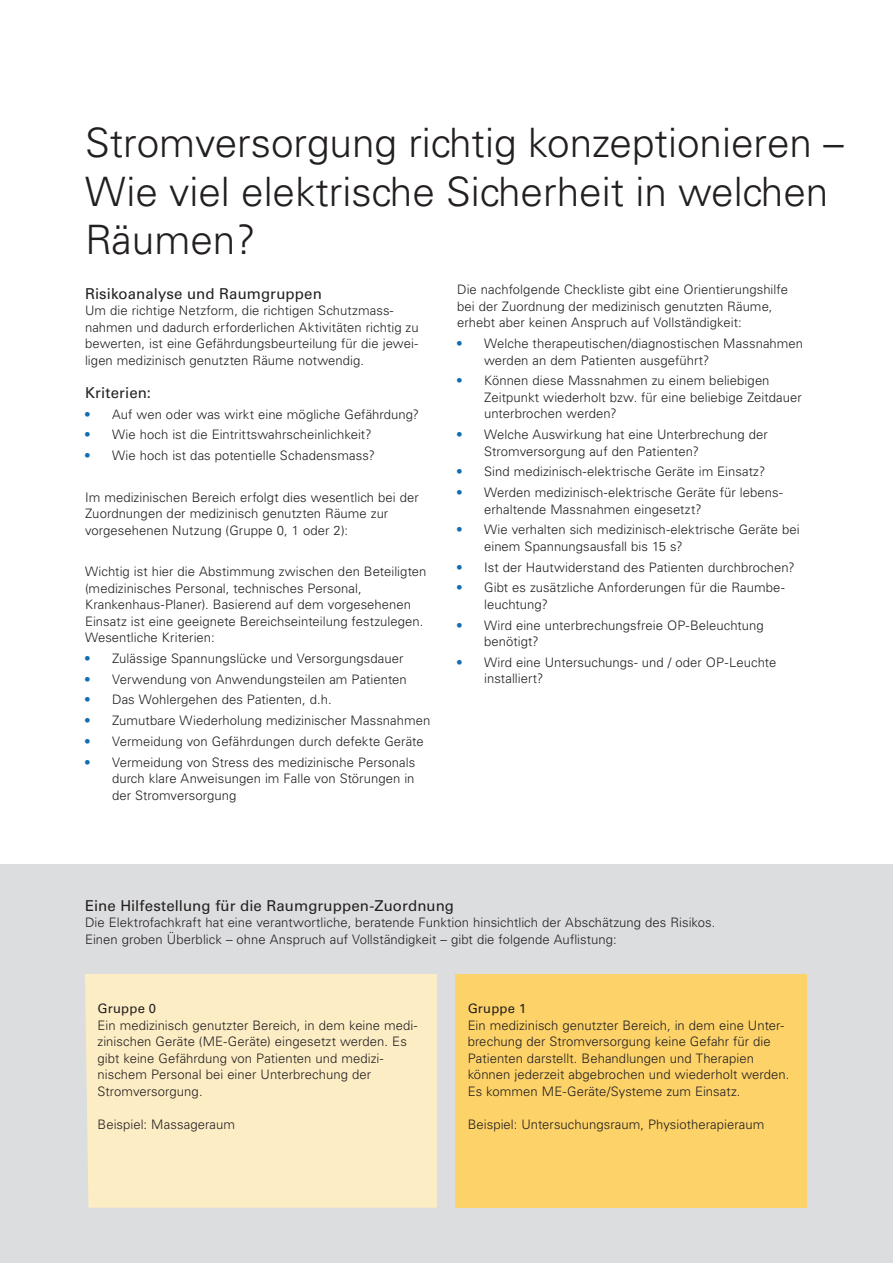
<style>
.page{position:relative;width:893px;height:1263px;background:#fff}
.page>*{position:absolute;margin:0;border:0;box-sizing:border-box;transform-origin:0 0}
.t1{font:300 40.5px/48.6px "Univers LT Std";color:#231f20}
.t2{font:15px "Univers LT Std";letter-spacing:.005em;color:#231f20}
.t3{font:300 13.05px/16.5px "Univers LT Std";letter-spacing:.005em;color:#231f20}
.t4{font:13.05px "Univers LT Std";letter-spacing:.015em;color:#231f20}
.s1{font-weight:400;color:#156eb1}
</style>
<div class="page">
<div style="left:0;top:864px;width:893px;height:399px;background:#dcdddf"></div>
<div style="left:85px;top:974px;width:352px;height:234px;background:#fcedc5"></div>
<div style="left:455px;top:974px;width:352px;height:234px;background:#fed266"></div>
<h1 class="t1" style="left:85px;top:118px;width:760px">Stromversorgung richtig konzeptionieren –<br>Wie viel elektrische Sicherheit in welchen<br>Räumen?</h1>
<p class="t2" style="left:85px;top:285px;width:238px">Risikoanalyse und Raumgruppen</p>
<p class="t3" style="left:85px;top:302px;width:335px">Um die richtige Netzform, die richtigen Schutzmass&shy;nahmen und dadurch erforderlichen Aktivitäten richtig zu bewerten, ist eine Gefährdungsbeurteilung für die jewei&shy;ligen medizinisch genutzten Räume notwendig.</p>
<p class="t2" style="left:85px;top:384px;width:68px">Kriterien:</p>
<p class="t3" style="left:85px;top:406px;width:336px"><span class="s1">•</span> Auf wen oder was wirkt eine mögliche Gefährdung?</p>
<p class="t3" style="left:85px;top:426px;width:288px"><span class="s1">•</span> Wie hoch ist die Eintrittswahrscheinlichkeit?</p>
<p class="t3" style="left:85px;top:447px;width:291px"><span class="s1">•</span> Wie hoch ist das potentielle Schadensmass?</p>
<p class="t3" style="left:85px;top:489px;width:335px">Im medizinischen Bereich erfolgt dies wesentlich bei der<br>Zuordnungen der medizinisch genutzten Räume zur vorgesehenen Nutzung (Gruppe 0, 1 oder 2):</p>
<p class="t3" style="left:85px;top:563px;width:343px">Wichtig ist hier die Abstimmung zwischen den Beteiligten (medizinisches Personal, technisches Personal, Krankenhaus-Planer). Basierend auf dem vorgesehenen Einsatz ist eine geeignete Bereichseinteilung festzulegen.<br>Wesentliche Kriterien:</p>
<p class="t3" style="left:85px;top:650px;width:320px"><span class="s1">•</span> Zulässige Spannungslücke und Versorgungsdauer</p>
<p class="t3" style="left:85px;top:671px;width:323px"><span class="s1">•</span> Verwendung von Anwendungsteilen am Patienten</p>
<p class="t3" style="left:85px;top:691px;width:248px"><span class="s1">•</span> Das Wohlergehen des Patienten, d.h.</p>
<p class="t3" style="left:85px;top:712px;width:347px"><span class="s1">•</span> Zumutbare Wiederholung medizinischer Massnahmen</p>
<p class="t3" style="left:85px;top:733px;width:340px"><span class="s1">•</span> Vermeidung von Gefährdungen durch defekte Geräte</p>
<p class="t3" style="left:112px;top:754px;width:305px;text-align:justify;text-indent:-27px"><span class="s1">•</span> Vermeidung von Stress des medizinische Personals durch klare Anweisungen im Falle von Störungen in der Stromversorgung</p>
<p class="t3" style="left:457px;top:281px;width:332px">Die nachfolgende Checkliste gibt eine Orientierungshilfe bei der Zuordnung der medizinisch genutzten Räume, erhebt aber keinen Anspruch auf Vollständigkeit:</p>
<p class="t3" style="left:484px;top:335px;width:321px;text-indent:-27px"><span class="s1">•</span> Welche therapeutischen/diagnostischen Massnahmen werden an dem Patienten ausgeführt?</p>
<p class="t3" style="left:484px;top:372px;width:319px;text-indent:-27px"><span class="s1">•</span> Können diese Massnahmen zu einem beliebigen<br>Zeitpunkt wiederholt bzw. für eine beliebige Zeitdauer unterbrochen werden?</p>
<p class="t3" style="left:484px;top:426px;width:285px;text-indent:-27px"><span class="s1">•</span> Welche Auswirkung hat eine Unterbrechung der<br>Stromversorgung auf den Patienten?</p>
<p class="t3" style="left:457px;top:463px;width:310px"><span class="s1">•</span> Sind medizinisch-elektrische Geräte im Einsatz?</p>
<p class="t3" style="left:484px;top:484px;width:300px;text-indent:-27px"><span class="s1">•</span> Werden medizinisch-elektrische Geräte für lebens&shy;erhaltende Massnahmen eingesetzt?</p>
<p class="t3" style="left:484px;top:521px;width:317px;text-indent:-27px"><span class="s1">•</span> Wie verhalten sich medizinisch-elektrische Geräte bei einem Spannungsausfall bis 15 s?</p>
<p class="t3" style="left:457px;top:559px;width:339px"><span class="s1">•</span> Ist der Hautwiderstand des Patienten durchbrochen?</p>
<p class="t3" style="left:484px;top:579px;width:302px;text-indent:-27px"><span class="s1">•</span> Gibt es zusätzliche Anforderungen für die Raumbe&shy;leuchtung?</p>
<p class="t3" style="left:484px;top:617px;width:281px;text-indent:-27px"><span class="s1">•</span> Wird eine unterbrechungsfreie OP-Beleuchtung benötigt?</p>
<p class="t3" style="left:484px;top:654px;width:294px;text-indent:-27px"><span class="s1">•</span> Wird eine Untersuchungs- und / oder OP-Leuchte installiert?</p>
<p class="t2" style="left:85px;top:897px;width:371px">Eine Hilfestellung für die Raumgruppen-Zuordnung</p>
<p class="t3" style="left:85px;top:914px;width:632px">Die Elektrofachkraft hat eine verantwortliche, beratende Funktion hinsichtlich der Abschätzung des Risikos.<br>Einen groben Überblick – ohne Anspruch auf Vollständigkeit – gibt die folgende Auflistung:</p>
<p class="t4" style="left:98px;top:1001px;width:60px">Gruppe 0</p>
<p class="t3" style="left:98px;top:1017px;width:321px">Ein medizinisch genutzter Bereich, in dem keine medi&shy;zinischen Geräte (ME-Geräte) eingesetzt werden. Es gibt keine Gefährdung von Patienten und medizi&shy;nischem Personal bei einer Unterbrechung der Stromversorgung.</p>
<p class="t3" style="left:98px;top:1116px;width:139px">Beispiel: Massageraum</p>
<p class="t4" style="left:468px;top:1001px;width:60px">Gruppe 1</p>
<p class="t3" style="left:468px;top:1017px;width:323px">Ein medizinisch genutzter Bereich, in dem eine Unter&shy;brechung der Stromversorgung keine Gefahr für die Patienten darstellt. Behandlungen und Therapien können jederzeit abgebrochen und wiederholt werden.<br>Es kommen ME-Geräte/Systeme zum Einsatz.</p>
<p class="t3" style="left:468px;top:1116px;width:298px">Beispiel: Untersuchungsraum, Physiotherapieraum</p>
</div>
